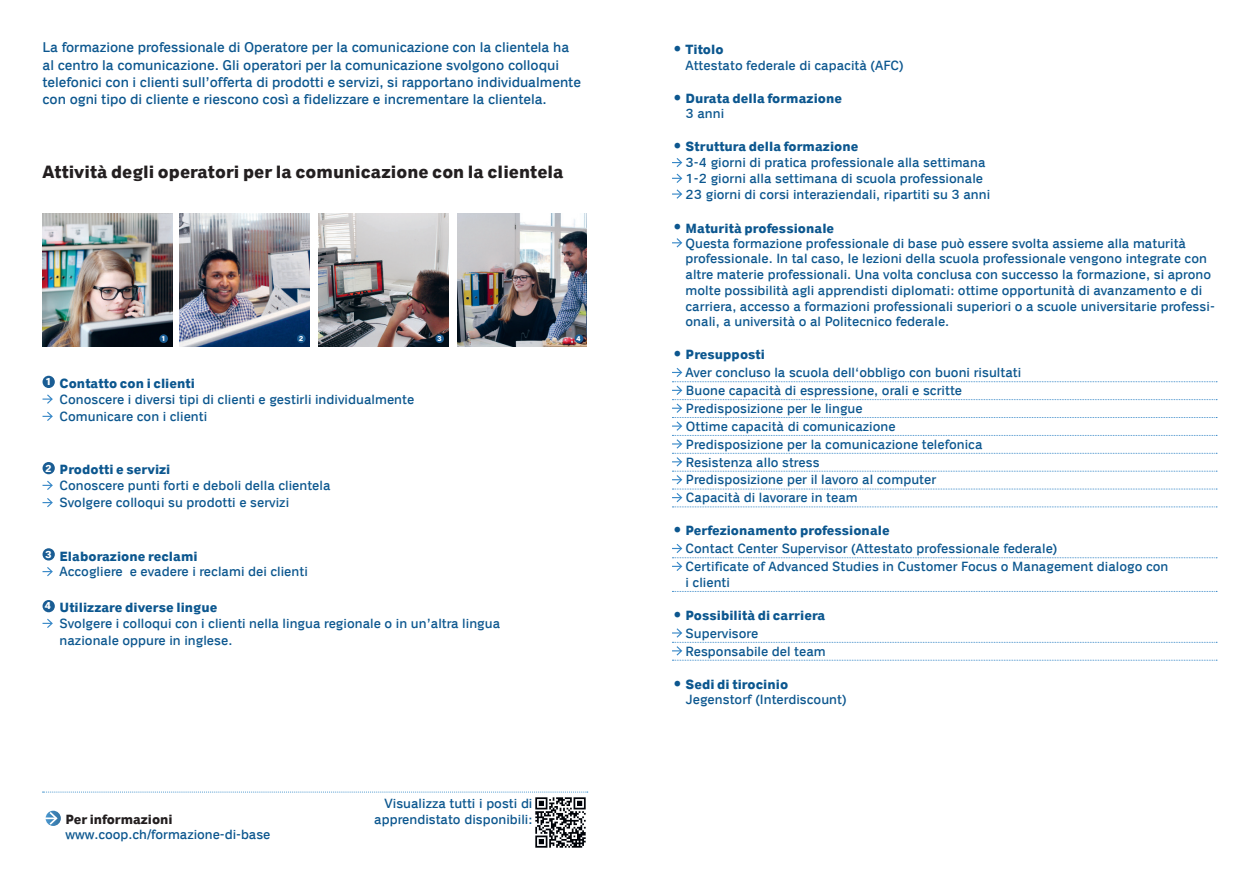
<style>
.page{position:relative;width:1259px;height:893px;background:#fff}
.page>*{position:absolute;margin:0;border:0;box-sizing:border-box;transform-origin:0 0}
.lauftext{font:700 18px "Coop";letter-spacing:.005em;color:#231f20}
.lauftext-2{font:14.25px/17.2px "Coop";letter-spacing:-.005em;color:#0c578f}
.lauftext-3{font:13.5px/15.8px "Coop";color:#0c578f}
.lauftext_unterstrich{font:13.5px/15.8px "Coop";color:#0c578f}
.lauftext-4{font:700 13.5px "Coop";letter-spacing:.005em;color:#0c578f}
.lauftext-5{font:700 13.5px "Coop";color:#231f20}
.t1{font:700 10.35px "Coop";color:#fff}
.lauftext-6{font:700 7.35px "Coop";color:#fff}
.s1{font-size:16.5px}
</style>
<div class="page">
<img style="left:43px;top:213px;width:129px;height:134px">
<img style="left:318px;top:213px;width:130px;height:134px">
<img style="left:180px;top:213px;width:129px;height:134px">
<img style="left:457px;top:213px;width:130px;height:134px">
<div style="left:43px;top:376px;width:12px;height:12px;background:#1a5d94;border-radius:50%"></div>
<svg style="left:43px;top:394px;width:10px;height:10px"></svg>
<svg style="left:43px;top:412px;width:10px;height:9px"></svg>
<div style="left:43px;top:462px;width:12px;height:12px;background:#1a5d94;border-radius:50%"></div>
<svg style="left:43px;top:481px;width:10px;height:9px"></svg>
<svg style="left:43px;top:498px;width:10px;height:9px"></svg>
<div style="left:43px;top:548px;width:12px;height:12px;background:#1a5d94;border-radius:50%"></div>
<svg style="left:43px;top:567px;width:10px;height:9px"></svg>
<div style="left:43px;top:600px;width:12px;height:12px;background:#1a5d94;border-radius:50%"></div>
<svg style="left:43px;top:619px;width:10px;height:9px"></svg>
<div style="left:159px;top:334px;width:9px;height:9px;background:#1a5d94;border-radius:50%"></div>
<div style="left:435px;top:334px;width:9px;height:9px;background:#1a5d94;border-radius:50%"></div>
<div style="left:297px;top:334px;width:8px;height:9px;background:#1a5d94;border-radius:50%"></div>
<div style="left:575px;top:334px;width:8px;height:9px;background:#1a5d94;border-radius:50%"></div>
<svg style="left:672px;top:591px;width:545px;height:1px"></svg>
<svg style="left:672px;top:158px;width:10px;height:9px"></svg>
<svg style="left:672px;top:174px;width:10px;height:9px"></svg>
<svg style="left:672px;top:189px;width:10px;height:10px"></svg>
<svg style="left:672px;top:238px;width:10px;height:9px"></svg>
<svg style="left:672px;top:368px;width:545px;height:139px"></svg>
<svg style="left:672px;top:544px;width:545px;height:27px"></svg>
<svg style="left:672px;top:628px;width:545px;height:33px"></svg>
<svg style="left:43px;top:792px;width:545px;height:1px"></svg>
<svg style="left:46px;top:811px;width:15px;height:15px"></svg>
<svg style="left:45px;top:810px;width:14px;height:16px"></svg>
<img style="left:535px;top:797px;width:51px;height:51px">
<p class="lauftext-2" style="left:43px;top:39px;width:540px">La formazione professionale di Operatore per la comunicazione con la clientela ha al centro la comunicazione. Gli operatori per la comunicazione svolgono colloqui telefonici con i clienti sull’offerta di prodotti e servizi, si rapportano individualmente con ogni tipo di cliente e riescono così a fidelizzare e incrementare la clientela.</p>
<p class="lauftext" style="left:43px;top:162px;width:522px">Attività degli operatori per la comunicazione con la clientela</p>
<p class="lauftext-6" style="left:161px;top:334px;width:6px">1</p>
<p class="lauftext-6" style="left:299px;top:334px;width:6px">2</p>
<p class="lauftext-6" style="left:437px;top:334px;width:6px">3</p>
<p class="lauftext-6" style="left:576px;top:334px;width:6px">4</p>
<p class="t1" style="left:45px;top:376px;width:8px">1</p>
<p class="lauftext-4" style="left:60px;top:376px;width:137px">Contatto con i clienti</p>
<p class="lauftext-3" style="left:60px;top:391px;width:356px">Conoscere i diversi tipi di clienti e gestirli individualmente</p>
<p class="lauftext-3" style="left:60px;top:409px;width:149px">Comunicare con i clienti</p>
<p class="t1" style="left:45px;top:462px;width:8px">2</p>
<p class="lauftext-4" style="left:60px;top:462px;width:112px">Prodotti e servizi</p>
<p class="lauftext-3" style="left:60px;top:478px;width:273px">Conoscere punti forti e deboli della clientela</p>
<p class="lauftext-3" style="left:60px;top:495px;width:231px">Svolgere colloqui su prodotti e servizi</p>
<p class="t1" style="left:45px;top:549px;width:8px">3</p>
<p class="lauftext-4" style="left:60px;top:548px;width:140px">Elaborazione reclami</p>
<p class="lauftext-3" style="left:60px;top:564px;width:250px">Accogliere e evadere i reclami dei clienti</p>
<p class="t1" style="left:45px;top:600px;width:8px">4</p>
<p class="lauftext-4" style="left:60px;top:600px;width:159px">Utilizzare diverse lingue</p>
<p class="lauftext-3" style="left:60px;top:615px;width:442px;line-height:17.2px">Svolgere i colloqui con i clienti nella lingua regionale o in un’altra lingua nazionale oppure in inglese.</p>
<p class="lauftext-5" style="left:65px;top:812px;width:109px">Per informazioni</p>
<p class="lauftext-3" style="left:65px;top:827px;width:206px">www.coop.ch/formazione-di-base</p>
<p class="lauftext-3" style="left:385px;top:795px;width:149px">Visualizza tutti i posti di</p>
<p class="lauftext-3" style="left:374px;top:811px;width:160px">apprendistato disponibili:</p>
<p class="lauftext-4" style="left:673px;top:42px;width:52px"><span class="s1">•</span> Titolo</p>
<p class="lauftext-3" style="left:685px;top:57px;width:219px">Attestato federale di capacità (AFC)</p>
<p class="lauftext-4" style="left:673px;top:91px;width:170px"><span class="s1">•</span> Durata della formazione</p>
<p class="lauftext-3" style="left:685px;top:106px;width:40px">3 anni</p>
<p class="lauftext-4" style="left:673px;top:139px;width:186px"><span class="s1">•</span> Struttura della formazione</p>
<p class="lauftext-3" style="left:685px;top:155px;width:301px">3-4 giorni di pratica professionale alla settimana</p>
<p class="lauftext-3" style="left:685px;top:171px;width:299px">1-2 giorni alla settimana di scuola professionale</p>
<p class="lauftext-3" style="left:685px;top:186px;width:306px">23 giorni di corsi interaziendali, ripartiti su 3 anni</p>
<p class="lauftext-4" style="left:673px;top:221px;width:162px"><span class="s1">•</span> Maturità professionale</p>
<p class="lauftext-3" style="left:685px;top:235px;width:531px">Questa formazione professionale di base può essere svolta assieme alla maturità professionale. In tal caso, le lezioni della scuola professionale vengono integrate con altre materie professionali. Una volta conclusa con successo la formazione, si aprono molte possibilità agli apprendisti diplomati: ottime opportunità di avanzamento e di carriera, accesso a formazioni professionali superiori o a scuole universitarie professi&shy;onali, a università o al Politecnico federale.</p>
<p class="lauftext-4" style="left:673px;top:347px;width:93px"><span class="s1">•</span> Presupposti</p>
<p class="lauftext_unterstrich" style="left:685px;top:365px;width:337px">Aver concluso la scuola dell‘obbligo con buoni risultati</p>
<p class="lauftext_unterstrich" style="left:686px;top:383px;width:278px">Buone capacità di espressione, orali e scritte</p>
<p class="lauftext_unterstrich" style="left:686px;top:401px;width:178px">Predisposizione per le lingue</p>
<p class="lauftext_unterstrich" style="left:686px;top:418px;width:211px">Ottime capacità di comunicazione</p>
<p class="lauftext_unterstrich" style="left:686px;top:436px;width:298px">Predisposizione per la comunicazione telefonica</p>
<p class="lauftext_unterstrich" style="left:686px;top:454px;width:135px">Resistenza allo stress</p>
<p class="lauftext_unterstrich" style="left:686px;top:472px;width:252px">Predisposizione per il lavoro al computer</p>
<p class="lauftext_unterstrich" style="left:686px;top:490px;width:173px">Capacità di lavorare in team</p>
<p class="lauftext-4" style="left:673px;top:523px;width:218px"><span class="s1">•</span> Perfezionamento professionale</p>
<p class="lauftext_unterstrich" style="left:685px;top:541px;width:373px">Contact Center Supervisor (Attestato professionale federale)</p>
<p class="lauftext_unterstrich" style="left:685px;top:559px;width:484px">Certificate of Advanced Studies in Customer Focus o Management dialogo con i clienti</p>
<p class="lauftext-4" style="left:673px;top:608px;width:153px"><span class="s1">•</span> Possibilità di carriera</p>
<p class="lauftext_unterstrich" style="left:685px;top:625px;width:74px">Supervisore</p>
<p class="lauftext_unterstrich" style="left:685px;top:643px;width:142px">Responsabile del team</p>
<p class="lauftext-4" style="left:673px;top:676px;width:116px"><span class="s1">•</span> Sedi di tirocinio</p>
<p class="lauftext-3" style="left:685px;top:692px;width:162px">Jegenstorf (Interdiscount)</p>
</div>
